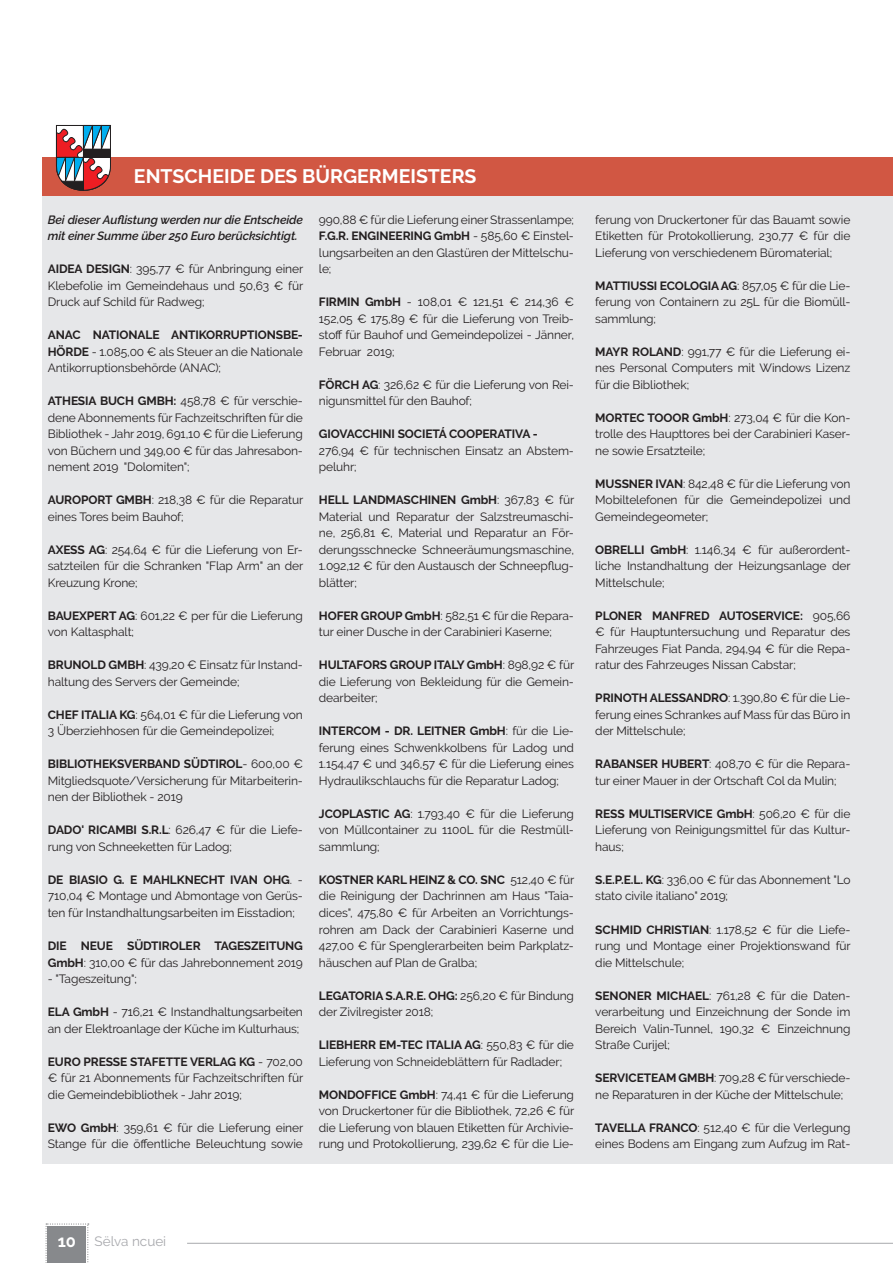
<style>
.page{position:relative;width:893px;height:1263px;background:#fff}
.page>*{position:absolute;margin:0;border:0;box-sizing:border-box;transform-origin:0 0}
.Untertitel{font:700 19.5px "Raleway";color:#fff}
.t1{font:13.5px "Raleway";color:#a8a9ad}
.TEXT{font:12px/16.5px "Raleway";letter-spacing:-.01em;color:#231f20;text-align:justify}
.TEXT-2{font:700 12px/16.5px "Raleway";letter-spacing:-.01em;color:#231f20}
.TEXT-3{font:italic 600 12px/16.5px "Raleway";letter-spacing:-.01em;color:#231f20}
.s1{font-weight:700}
.s2{font-weight:400}
.s3{font-weight:700;font-size:16.5px;color:#fff}
</style>
<div class="page">
<svg style="left:46px;top:1224px;width:43px;height:39px;background:#959699"></svg>
<hr style="left:187px;top:1243px;width:706px;height:1px;background:#a8a9ad">
<div style="left:43px;top:170px;width:850px;height:994px;background:#e6e7e9"></div>
<div style="left:43px;top:157px;width:850px;height:39px;background:#d15743"></div>
<svg style="left:56px;top:125px;width:55px;height:66px"></svg>
<p class="Untertitel" style="left:134px;top:165px;width:344px">ENTSCHEIDE DES BÜRGERMEISTERS</p>
<p class="TEXT" style="left:319px;top:211px;width:257px">990,88 € für die Lieferung einer Strassenlampe;</p>
<p class="TEXT" style="left:319px;top:228px;width:257px"><span class="s1">F.G.R. ENGINEERING GmbH</span> - 585,60 € Einstel&shy;lungsarbeiten an den Glastüren der Mittelschu&shy;le;</p>
<p class="TEXT" style="left:319px;top:294px;width:257px"><span class="s1">FIRMIN GmbH</span> - 108,01 € 121,51 € 214,36 € 152,05 € 175,89 € für die Lieferung von Treib&shy;stoff für Bauhof und Gemeindepolizei - Jänner, Februar 2019;</p>
<p class="TEXT" style="left:319px;top:376px;width:257px"><span class="s1">FÖRCH AG</span>: 326,62 € für die Lieferung von Rei&shy;nigunsmittel für den Bauhof;</p>
<p class="TEXT-2" style="left:319px;top:426px;width:220px">GIOVACCHINI SOCIETÁ COOPERATIVA -</p>
<p class="TEXT" style="left:319px;top:442px;width:257px">276,94 € für technischen Einsatz an Abstem&shy;peluhr;</p>
<p class="TEXT" style="left:319px;top:492px;width:257px"><span class="s1">HELL LANDMASCHINEN GmbH</span>: 367,83 € für Material und Reparatur der Salzstreumaschi&shy;ne, 256,81 €, Material und Reparatur an För&shy;derungsschnecke Schneeräumungsmaschine, 1.092,12 € für den Austausch der Schneepflug&shy;blätter;</p>
<p class="TEXT" style="left:319px;top:607px;width:257px"><span class="s1">HOFER GROUP GmbH</span>: 582,51 € für die Repara&shy;tur einer Dusche in der Carabinieri Kaserne;</p>
<p class="TEXT" style="left:319px;top:657px;width:257px"><span class="s1">HULTAFORS GROUP ITALY GmbH</span>: 898,92 € für die Lieferung von Bekleidung für die Gemein&shy;dearbeiter;</p>
<p class="TEXT" style="left:319px;top:723px;width:257px"><span class="s1">INTERCOM - DR. LEITNER GmbH</span>: für die Lie&shy;ferung eines Schwenkkolbens für Ladog und 1.154,47 € und 346,57 € für die Lieferung eines Hydraulikschlauchs für die Reparatur Ladog;</p>
<p class="TEXT" style="left:319px;top:805px;width:257px"><span class="s1">JCOPLASTIC AG</span>: 1.793,40 € für die Lieferung von Müllcontainer zu 1100L für die Restmüll&shy;sammlung;</p>
<p class="TEXT" style="left:319px;top:871px;width:257px"><span class="s1">KOSTNER KARL HEINZ &amp; CO. SNC</span> 512,40 € für die Reinigung der Dachrinnen am Haus "Taia&shy;dices", 475,80 € für Arbeiten an Vorrichtungs&shy;rohren am Dack der Carabinieri Kaserne und 427,00 € für Spenglerarbeiten beim Parkplatz&shy;häuschen auf Plan de Gralba;</p>
<p class="TEXT" style="left:319px;top:987px;width:257px"><span class="s1">LEGATORIA S.A.R.E. OHG:</span> 256,20 € für Bindung der Zivilregister 2018;</p>
<p class="TEXT" style="left:319px;top:1036px;width:257px"><span class="s1">LIEBHERR EM-TEC ITALIA AG</span>: 550,83 € für die<br>Lieferung von Schneideblättern für Radlader;</p>
<p class="TEXT" style="left:319px;top:1086px;width:257px"><span class="s1">MONDOFFICE GmbH</span>: 74,41 € für die Lieferung von Druckertoner für die Bibliothek, 72,26 € für die Lieferung von blauen Etiketten für Archivie&shy;rung und Protokollierung, 239,62 € für die Lie-</p>
<p class="TEXT-3" style="left:48px;top:211px;width:257px">Bei dieser Auflistung werden nur die Entscheide mit einer Summe über 250 Euro berücksichtigt.</p>
<p class="TEXT" style="left:48px;top:261px;width:257px"><span class="s1">AIDEA DESIGN</span>: 395,77 € für Anbringung einer Klebefolie im Gemeindehaus und 50,63 € für Druck auf Schild für Radweg;</p>
<p class="TEXT" style="left:48px;top:327px;width:257px"><span class="s1">ANAC NATIONALE ANTIKORRUPTIONSBE-HÖRDE</span> - 1.085,00 € als Steuer an die Nationale Antikorruptionsbehörde (ANAC);</p>
<p class="TEXT" style="left:48px;top:393px;width:257px"><span class="s1">ATHESIA BUCH GMBH:</span> 458,78 € für verschie&shy;dene Abonnements für Fachzeitschriften für die Bibliothek - Jahr 2019, 691,10 € für die Lieferung von Büchern und 349,00 € für das Jahresabon&shy;nement 2019 "Dolomiten";</p>
<p class="TEXT" style="left:48px;top:492px;width:257px"><span class="s1">AUROPORT GMBH</span>: 218,38 € für die Reparatur eines Tores beim Bauhof;</p>
<p class="TEXT" style="left:48px;top:541px;width:257px"><span class="s1">AXESS AG</span>: 254,64 € für die Lieferung von Er&shy;satzteilen für die Schranken "Flap Arm" an der Kreuzung Krone;</p>
<p class="TEXT" style="left:48px;top:607px;width:257px"><span class="s1">BAUEXPERT AG</span>: 601,22 € per für die Lieferung von Kaltasphalt;</p>
<p class="TEXT" style="left:48px;top:657px;width:257px"><span class="s1">BRUNOLD GMBH</span>: 439,20 € Einsatz für Instand&shy;haltung des Servers der Gemeinde;</p>
<p class="TEXT" style="left:48px;top:706px;width:257px"><span class="s1">CHEF ITALIA KG</span>: 564,01 € für die Lieferung von<br>3 Überziehhosen für die Gemeindepolizei;</p>
<p class="TEXT" style="left:48px;top:756px;width:257px"><span class="s1">BIBLIOTHEKSVERBAND SÜDTIROL</span>- 600,00 € Mitgliedsquote/Versicherung für Mitarbeiterin&shy;nen der Bibliothek - 2019</p>
<p class="TEXT" style="left:48px;top:822px;width:257px"><span class="s1">DADO' RICAMBI S.R.L</span>: 626,47 € für die Liefe&shy;rung von Schneeketten für Ladog;</p>
<p class="TEXT" style="left:48px;top:871px;width:257px"><span class="s1">DE BIASIO G. E MAHLKNECHT IVAN OHG</span>. - 710,04 € Montage und Abmontage von Gerüs&shy;ten für Instandhaltungsarbeiten im Eisstadion;</p>
<p class="TEXT-2" style="left:48px;top:937px;width:257px">DIE NEUE SÜDTIROLER TAGESZEITUNG<br>GmbH<span class="s2">: 310,00 € für das Jahrebonnement 2019</span></p>
<p class="TEXT" style="left:48px;top:970px;width:91px">- "Tageszeitung";</p>
<p class="TEXT" style="left:48px;top:1003px;width:257px"><span class="s1">ELA GmbH</span> - 716,21 € Instandhaltungsarbeiten an der Elektroanlage der Küche im Kulturhaus;</p>
<p class="TEXT" style="left:48px;top:1053px;width:257px"><span class="s1">EURO PRESSE STAFETTE VERLAG KG</span> - 702,00 € für 21 Abonnements für Fachzeitschriften für die Gemeindebibliothek - Jahr 2019;</p>
<p class="TEXT" style="left:48px;top:1119px;width:257px"><span class="s1">EWO GmbH</span>: 359,61 € für die Lieferung einer<br>Stange für die öffentliche Beleuchtung sowie</p>
<p class="TEXT" style="left:595px;top:211px;width:257px">ferung von Druckertoner für das Bauamt sowie Etiketten für Protokollierung, 230,77 € für die Lieferung von verschiedenem Büromaterial;</p>
<p class="TEXT" style="left:595px;top:277px;width:257px"><span class="s1">MATTIUSSI ECOLOGIA AG</span>: 857,05 € für die Lie&shy;ferung von Containern zu 25L für die Biomüll&shy;sammlung;</p>
<p class="TEXT" style="left:595px;top:343px;width:257px"><span class="s1">MAYR ROLAND</span>: 991,77 € für die Lieferung ei&shy;nes Personal Computers mit Windows Lizenz für die Bibliothek;</p>
<p class="TEXT" style="left:595px;top:409px;width:257px"><span class="s1">MORTEC TOOOR GmbH</span>: 273,04 € für die Kon&shy;trolle des Haupttores bei der Carabinieri Kaser&shy;ne sowie Ersatzteile;</p>
<p class="TEXT" style="left:595px;top:475px;width:257px"><span class="s1">MUSSNER IVAN</span>: 842,48 € für die Lieferung von Mobiltelefonen für die Gemeindepolizei und Gemeindegeometer;</p>
<p class="TEXT" style="left:595px;top:541px;width:257px"><span class="s1">OBRELLI GmbH</span>: 1.146,34 € für außerordent&shy;liche Instandhaltung der Heizungsanlage der Mittelschule;</p>
<p class="TEXT" style="left:595px;top:607px;width:257px"><span class="s1">PLONER MANFRED AUTOSERVICE:</span> 905,66 € für Hauptuntersuchung und Reparatur des Fahrzeuges Fiat Panda, 294,94 € für die Repa&shy;ratur des Fahrzeuges Nissan Cabstar;</p>
<p class="TEXT" style="left:595px;top:690px;width:257px"><span class="s1">PRINOTH ALESSANDRO</span>: 1.390,80 € für die Lie&shy;ferung eines Schrankes auf Mass für das Büro in der Mittelschule;</p>
<p class="TEXT" style="left:595px;top:756px;width:257px"><span class="s1">RABANSER HUBERT</span>: 408,70 € für die Repara&shy;tur einer Mauer in der Ortschaft Col da Mulin;</p>
<p class="TEXT" style="left:595px;top:805px;width:257px"><span class="s1">RESS MULTISERVICE GmbH</span>: 506,20 € für die Lieferung von Reinigungsmittel für das Kultur&shy;haus;</p>
<p class="TEXT" style="left:595px;top:871px;width:257px"><span class="s1">S.E.P.E.L. KG</span>: 336,00 € für das Abonnement "Lo stato civile italiano" 2019;</p>
<p class="TEXT" style="left:595px;top:921px;width:257px"><span class="s1">SCHMID CHRISTIAN</span>: 1.178,52 € für die Liefe&shy;rung und Montage einer Projektionswand für die Mittelschule;</p>
<p class="TEXT" style="left:595px;top:987px;width:257px"><span class="s1">SENONER MICHAEL</span>: 761,28 € für die Daten&shy;verarbeitung und Einzeichnung der Sonde im Bereich Valin-Tunnel, 190,32 € Einzeichnung Straße Curijel;</p>
<p class="TEXT" style="left:595px;top:1069px;width:257px"><span class="s1">SERVICETEAM GMBH</span>: 709,28 € für verschiede&shy;ne Reparaturen in der Küche der Mittelschule;</p>
<p class="TEXT" style="left:595px;top:1119px;width:257px"><span class="s1">TAVELLA FRANCO</span>: 512,40 € für die Verlegung eines Bodens am Eingang zum Aufzug im Rat-</p>
<p class="t1" style="left:58px;top:1233px;width:110px"><span class="s3">10</span> Sëlva ncuei</p>
</div>
